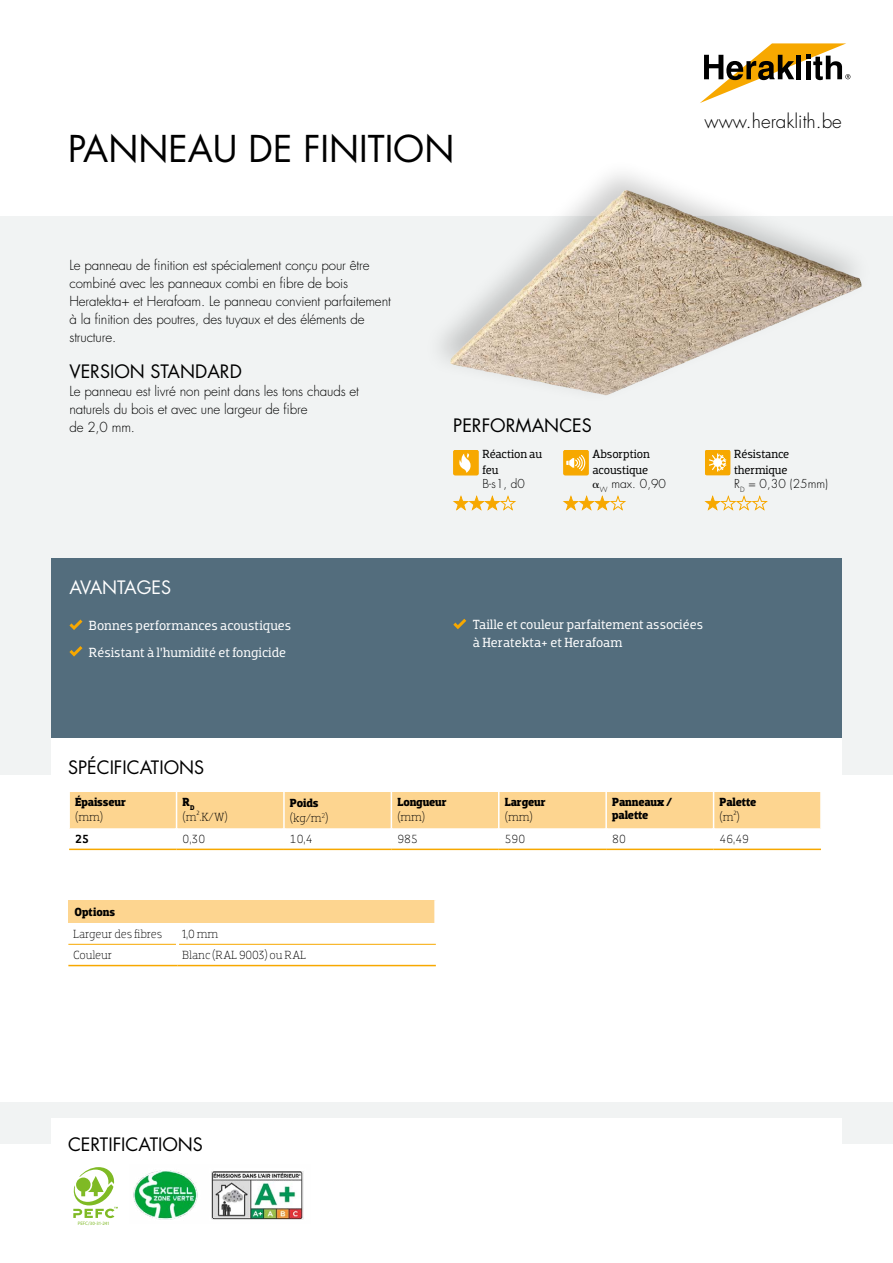
<style>
.page{position:relative;width:893px;height:1263px;background:#fff}
.page>*{position:absolute;margin:0;border:0;box-sizing:border-box;transform-origin:0 0}
.t1{font:36px "Futura Std";color:#000}
.t2{font:300 18.9px "Futura Std";color:#000}
.t3{font:18px "Futura Std";color:#000}
.t4{font:18px "Futura Std";color:#fff}
.t5{font:300 13.5px/18px "Futura Std";letter-spacing:-.01em;color:#000}
.t6{font:13.5px/26.5px "Dobra Slab";color:#fff}
.t7{font:300 12px/15px "Dobra Slab";letter-spacing:-.01em;color:#000}
.t8{font:700 12px/13.5px "Dobra Slab";letter-spacing:-.01em;color:#000}
.t9{font:12px/15.3px "Dobra Slab";letter-spacing:-.01em;color:#000}
.t10{font:300 12px "Futura Std";letter-spacing:.005em;color:#000}
.t11{font:500 12px "Dobra Slab";color:#000}
.t12{font:300 4.95px "M Arial";letter-spacing:-.005em;color:#7fba25}
.s1{font-family:"Universal Std Greekw Math Pi";font-weight:400}
.s2{font-weight:700}
</style>
<div class="page">
<div style="left:70px;top:792px;width:750px;height:36px;background:#fdd590"></div>
<hr style="left:69px;top:848px;width:108px;height:2px;background:#f7a800">
<hr style="left:177px;top:848px;width:107px;height:2px;background:#f7a800">
<hr style="left:284px;top:848px;width:107px;height:2px;background:#f7a800">
<hr style="left:391px;top:848px;width:108px;height:2px;background:#f7a800">
<hr style="left:499px;top:848px;width:107px;height:2px;background:#f7a800">
<hr style="left:606px;top:848px;width:108px;height:2px;background:#f7a800">
<hr style="left:714px;top:848px;width:107px;height:2px;background:#f7a800">
<hr style="left:176px;top:791px;width:1px;height:37px;background:#fff">
<hr style="left:283px;top:791px;width:2px;height:37px;background:#fff">
<hr style="left:391px;top:791px;width:1px;height:37px;background:#fff">
<hr style="left:498px;top:791px;width:1px;height:37px;background:#fff">
<hr style="left:605px;top:791px;width:2px;height:37px;background:#fff">
<hr style="left:713px;top:791px;width:1px;height:37px;background:#fff">
<div style="left:0;top:216px;width:893px;height:558px;background:#f1f3f3"></div>
<div style="left:0;top:1102px;width:893px;height:42px;background:#f1f3f3"></div>
<div style="left:51px;top:1119px;width:791px;height:51px;background:#fff"></div>
<div style="left:422px;top:158px;width:452px;height:247px;background:#000;opacity:.2"></div>
<img style="left:450px;top:190px;width:176px;height:176px">
<div style="left:51px;top:558px;width:791px;height:180px;background:#536d7d"></div>
<svg style="left:69px;top:619px;width:13px;height:11px"></svg>
<svg style="left:69px;top:646px;width:13px;height:11px"></svg>
<svg style="left:453px;top:619px;width:13px;height:10px"></svg>
<div style="left:51px;top:738px;width:791px;height:53px;background:#fff"></div>
<svg style="left:700px;top:43px;width:150px;height:60px"></svg>
<svg style="left:453px;top:496px;width:63px;height:15px"></svg>
<div style="left:454px;top:451px;width:24px;height:24px;background:#f7a800"></div>
<div style="left:453px;top:450px;width:25px;height:25px;border:1px solid #f7a800"></div>
<svg style="left:459px;top:453px;width:12px;height:20px"></svg>
<svg style="left:563px;top:496px;width:63px;height:15px"></svg>
<div style="left:564px;top:451px;width:24px;height:24px;background:#f7a800"></div>
<div style="left:563px;top:450px;width:26px;height:25px;border:1px solid #f7a800"></div>
<svg style="left:566px;top:455px;width:19px;height:16px"></svg>
<svg style="left:704px;top:496px;width:64px;height:15px"></svg>
<div style="left:705px;top:450px;width:25px;height:25px;background:#f7a800"></div>
<div style="left:705px;top:450px;width:25px;height:25px;border:1px solid #f7a800"></div>
<svg style="left:709px;top:453px;width:17px;height:18px"></svg>
<div style="left:68px;top:900px;width:368px;height:23px;background:#fdd590"></div>
<hr style="left:179px;top:944px;width:257px;height:1px;background:#f7a800">
<hr style="left:68px;top:944px;width:108px;height:1px;background:#f7a800">
<hr style="left:68px;top:965px;width:110px;height:1px;background:#f7a800">
<hr style="left:178px;top:965px;width:258px;height:1px;background:#f7a800">
<hr style="left:434px;top:900px;width:3px;height:23px;background:#fff">
<svg style="left:73px;top:1167px;width:45px;height:51px"></svg>
<img style="left:133px;top:1170px;width:171px;height:50px">
<h1 class="t1" style="left:68px;top:125px;width:388px">PANNEAU DE FINITION</h1>
<p class="t5" style="left:69px;top:256px;width:323px">Le panneau de finition est spécialement conçu pour être combiné avec les panneaux combi en fibre de bois Heratekta+ et Herafoam. Le panneau convient parfaitement à la finition des poutres, des tuyaux et des éléments de structure.</p>
<h3 class="t3" style="left:69px;top:360px;width:174px">VERSION STANDARD</h3>
<p class="t5" style="left:69px;top:382px;width:291px">Le panneau est livré non peint dans les tons chauds et naturels du bois et avec une largeur de fibre<br>de 2,0 mm.</p>
<h3 class="t3" style="left:453px;top:414px;width:140px">PERFORMANCES</h3>
<p class="t9" style="left:482px;top:447px;width:61px">Réaction au feu</p>
<p class="t10" style="left:482px;top:476px;width:44px">B-s1, d0</p>
<p class="t9" style="left:592px;top:447px;width:59px">Absorption acoustique</p>
<p class="t10" style="left:592px;top:476px;width:75px"><span class="s1">α</span><sub>W</sub> max. 0,90</p>
<h2 class="t2" style="left:704px;top:110px;width:139px">www.heraklith.be</h2>
<p class="t9" style="left:734px;top:447px;width:57px">Résistance thermique</p>
<p class="t10" style="left:734px;top:476px;width:95px">R<sub>D</sub> = 0,30 (25mm)</p>
<h3 class="t4" style="left:69px;top:576px;width:103px">AVANTAGES</h3>
<p class="t6" style="left:89px;top:612px;width:204px">Bonnes performances acoustiques<br>Résistant à l’humidité et fongicide</p>
<p class="t6" style="left:473px;top:616px;width:232px;line-height:18px">Taille et couleur parfaitement associées à Heratekta+ et Herafoam</p>
<h3 class="t3" style="left:68px;top:756px;width:138px">SPÉCIFICATIONS</h3>
<p class="t8" style="left:75px;top:795px;width:52px">Épaisseur</p>
<p class="t7" style="left:75px;top:809px;width:29px">(mm)</p>
<p class="t7" style="left:183px;top:794px;width:47px"><span class="s2">R</span><sub>D </sub>(m².K/W)</p>
<p class="t7" style="left:290px;top:796px;width:40px"><span class="s2">Poids </span>(kg/m<sup>2</sup>)</p>
<p class="t8" style="left:397px;top:795px;width:51px">Longueur</p>
<p class="t7" style="left:397px;top:809px;width:29px">(mm)</p>
<p class="t8" style="left:505px;top:795px;width:42px">Largeur</p>
<p class="t7" style="left:505px;top:809px;width:29px">(mm)</p>
<p class="t8" style="left:612px;top:795px;width:62px">Panneaux / palette</p>
<p class="t8" style="left:720px;top:795px;width:38px">Palette</p>
<p class="t7" style="left:720px;top:809px;width:22px">(m²)</p>
<p class="t11" style="left:75px;top:832px;width:16px">25</p>
<p class="t7" style="left:183px;top:831px;width:24px">0,30</p>
<p class="t7" style="left:290px;top:831px;width:24px">10,4</p>
<p class="t7" style="left:397px;top:831px;width:22px">985</p>
<p class="t7" style="left:505px;top:831px;width:22px">590</p>
<p class="t7" style="left:612px;top:831px;width:15px">80</p>
<p class="t7" style="left:720px;top:831px;width:31px">46,49</p>
<p class="t8" style="left:74px;top:905px;width:42px">Options</p>
<p class="t7" style="left:73px;top:926px;width:91px">Largeur des fibres</p>
<p class="t7" style="left:182px;top:926px;width:37px">1,0 mm</p>
<p class="t7" style="left:73px;top:947px;width:41px">Couleur</p>
<p class="t7" style="left:182px;top:947px;width:125px">Blanc (RAL 9003) ou RAL</p>
<h3 class="t3" style="left:68px;top:1133px;width:136px">CERTIFICATIONS</h3>
<p class="t12" style="left:78px;top:1220px;width:33px">PEFC/30-31-241</p>
</div>
